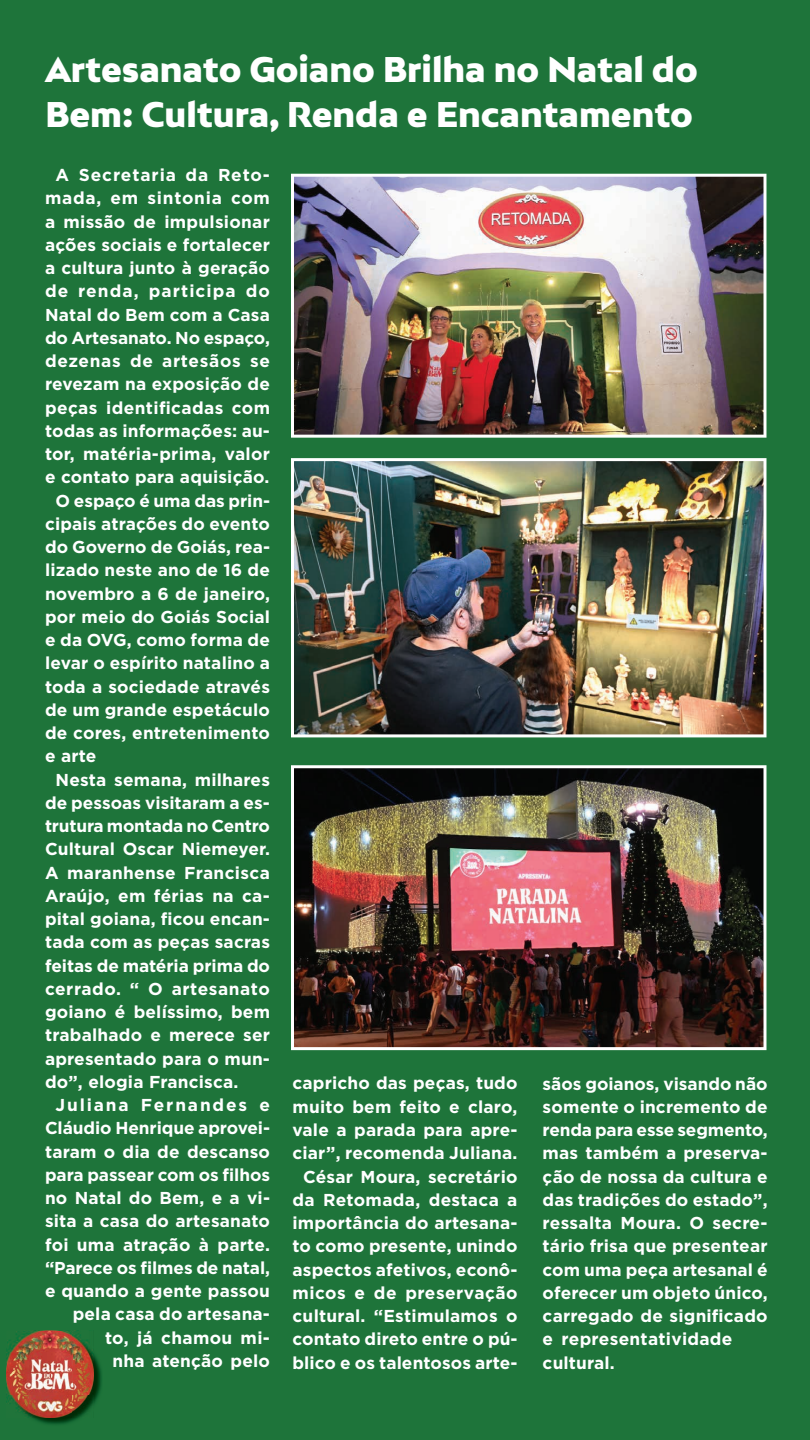
<style>
.page{position:relative;width:810px;height:1440px;background:#1e743a}
.page>*{position:absolute;margin:0;border:0;box-sizing:border-box;transform-origin:0 0}
.t1{font:900 33.75px/45px "Bw Mitga";color:#fff}
.t2{font:700 17.25px/23.2px "Gotham";letter-spacing:.01em;color:#fff;text-align:right}
.t3{font:700 17.25px "Gotham";letter-spacing:-.01em;color:#fff}
.t4{font:700 17.25px "Gotham";letter-spacing:.035em;color:#fff}
.t5{font:700 17.25px "Gotham";letter-spacing:.065em;color:#fff}
.t6{font:700 17.25px "Gotham";letter-spacing:.04em;color:#fff}
.t7{font:700 17.25px "Gotham";letter-spacing:.055em;color:#fff}
.t8{font:700 17.25px "Gotham";letter-spacing:.045em;color:#fff}
.t9{font:700 17.25px "Gotham";letter-spacing:.105em;color:#fff}
</style>
<div class="page">
<img style="left:28px;top:1354px;width:74px;height:71px">
<img style="left:6px;top:1330px;width:64px;height:21px">
<img style="left:72px;top:1330px;width:22px;height:87px">
<img style="left:6px;top:1352px;width:2px;height:51px">
<img style="left:8px;top:1332px;width:64px;height:85px">
<img style="left:291px;top:174px;width:475px;height:264px">
<img style="left:291px;top:458px;width:475px;height:279px">
<img style="left:291px;top:765px;width:475px;height:285px">
<h1 class="t1" style="left:45px;top:46px;width:654px">Artesanato Goiano Brilha no Natal do<br>Bem: Cultura, Renda e Encantamento</h1>
<p class="t7" style="left:56px;top:163px;width:216px">A Secretaria da Reto-</p>
<p class="t8" style="left:45px;top:187px;width:227px">mada, em sintonia com</p>
<p class="t2" style="left:45px;top:210px;width:226px">a missão de impulsionar</p>
<p class="t2" style="left:45px;top:233px;width:226px">ações sociais e fortalecer</p>
<p class="t2" style="left:45px;top:256px;width:226px">a cultura junto à geração</p>
<p class="t5" style="left:45px;top:280px;width:227px">de renda, participa do</p>
<p class="t2" style="left:45px;top:303px;width:227px">Natal do Bem com a Casa</p>
<p class="t2" style="left:45px;top:326px;width:226px">do Artesanato. No espaço,</p>
<p class="t6" style="left:45px;top:350px;width:227px">dezenas de artesãos se</p>
<p class="t2" style="left:45px;top:372px;width:227px">revezam na exposição de</p>
<p class="t2" style="left:45px;top:396px;width:227px">peças identificadas com</p>
<p class="t2" style="left:45px;top:419px;width:227px">todas as informações: au-</p>
<p class="t2" style="left:45px;top:442px;width:227px">tor, matéria-prima, valor</p>
<p class="t2" style="left:45px;top:465px;width:226px">e contato para aquisição.</p>
<p class="t2" style="left:56px;top:489px;width:216px">O espaço é uma das prin-</p>
<p class="t2" style="left:45px;top:512px;width:227px">cipais atrações do evento</p>
<p class="t2" style="left:45px;top:535px;width:227px">do Governo de Goiás, rea-</p>
<p class="t2" style="left:45px;top:558px;width:226px">lizado neste ano de 16 de</p>
<p class="t2" style="left:45px;top:582px;width:227px">novembro a 6 de janeiro,</p>
<p class="t2" style="left:45px;top:605px;width:226px">por meio do Goiás Social</p>
<p class="t2" style="left:45px;top:628px;width:226px">e da OVG, como forma de</p>
<p class="t2" style="left:45px;top:651px;width:226px">levar o espírito natalino a</p>
<p class="t2" style="left:45px;top:675px;width:227px">toda a sociedade através</p>
<p class="t2" style="left:45px;top:698px;width:227px">de um grande espetáculo</p>
<p class="t2" style="left:45px;top:721px;width:226px">de cores, entretenimento</p>
<p class="t2" style="left:45px;top:745px;width:53px">e arte</p>
<p class="t2" style="left:56px;top:768px;width:216px">Nesta semana, milhares</p>
<p class="t2" style="left:45px;top:791px;width:226px">de pessoas visitaram a es-</p>
<p class="t3" style="left:45px;top:815px;width:227px">trutura montada no Centro</p>
<p class="t2" style="left:45px;top:838px;width:226px">Cultural Oscar Niemeyer.</p>
<p class="t2" style="left:45px;top:861px;width:226px">A maranhense Francisca</p>
<p class="t2" style="left:45px;top:884px;width:226px">Araújo, em férias na ca-</p>
<p class="t2" style="left:45px;top:907px;width:227px">pital goiana, ficou encan-</p>
<p class="t2" style="left:45px;top:931px;width:227px">tada com as peças sacras</p>
<p class="t2" style="left:45px;top:954px;width:227px">feitas de matéria prima do</p>
<p class="t4" style="left:45px;top:977px;width:226px">cerrado. “ O artesanato</p>
<p class="t2" style="left:45px;top:1000px;width:227px">goiano é belíssimo, bem</p>
<p class="t2" style="left:45px;top:1024px;width:227px">trabalhado e merece ser</p>
<p class="t2" style="left:45px;top:1047px;width:226px">apresentado para o mun-</p>
<p class="t2" style="left:45px;top:1070px;width:195px">do”, elogia Francisca.</p>
<p class="t9" style="left:56px;top:1094px;width:216px">Juliana Fernandes e</p>
<p class="t2" style="left:45px;top:1117px;width:227px">Cláudio Henrique aprovei-</p>
<p class="t2" style="left:45px;top:1140px;width:227px">taram o dia de descanso</p>
<p class="t2" style="left:45px;top:1163px;width:227px">para passear com os filhos</p>
<p class="t2" style="left:45px;top:1186px;width:227px">no Natal do Bem, e a vi-</p>
<p class="t2" style="left:45px;top:1210px;width:226px">sita a casa do artesanato</p>
<p class="t2" style="left:45px;top:1233px;width:227px">foi uma atração à parte.</p>
<p class="t2" style="left:45px;top:1256px;width:227px">“Parece os filmes de natal,</p>
<p class="t2" style="left:45px;top:1279px;width:227px">e quando a gente passou</p>
<p class="t2" style="left:73px;top:1303px;width:199px">pela casa do artesana-</p>
<p class="t2" style="left:105px;top:1326px;width:166px">to, já chamou mi-</p>
<p class="t2" style="left:113px;top:1349px;width:159px">nha atenção pelo</p>
<p class="t2" style="left:293px;top:1072px;width:227px">capricho das peças, tudo muito bem feito e claro, vale a parada para apre&shy;ciar”, recomenda Juliana.<br>César Moura, secretário da Retomada, destaca a importância do artesana&shy;to como presente, unindo aspectos afetivos, econô&shy;micos e de preservação cultural. “Estimulamos o contato direto entre o pú&shy;blico e os talentosos arte-</p>
<p class="t2" style="left:543px;top:1072px;width:227px;text-align:left">sãos goianos, visando não somente o incremento de renda para esse segmento, mas também a preserva&shy;ção de nossa da cultura e das tradições do estado”, ressalta Moura. O secre&shy;tário frisa que presentear com uma peça artesanal é oferecer um objeto único, carregado de significado e representatividade cultural.</p>
</div>
